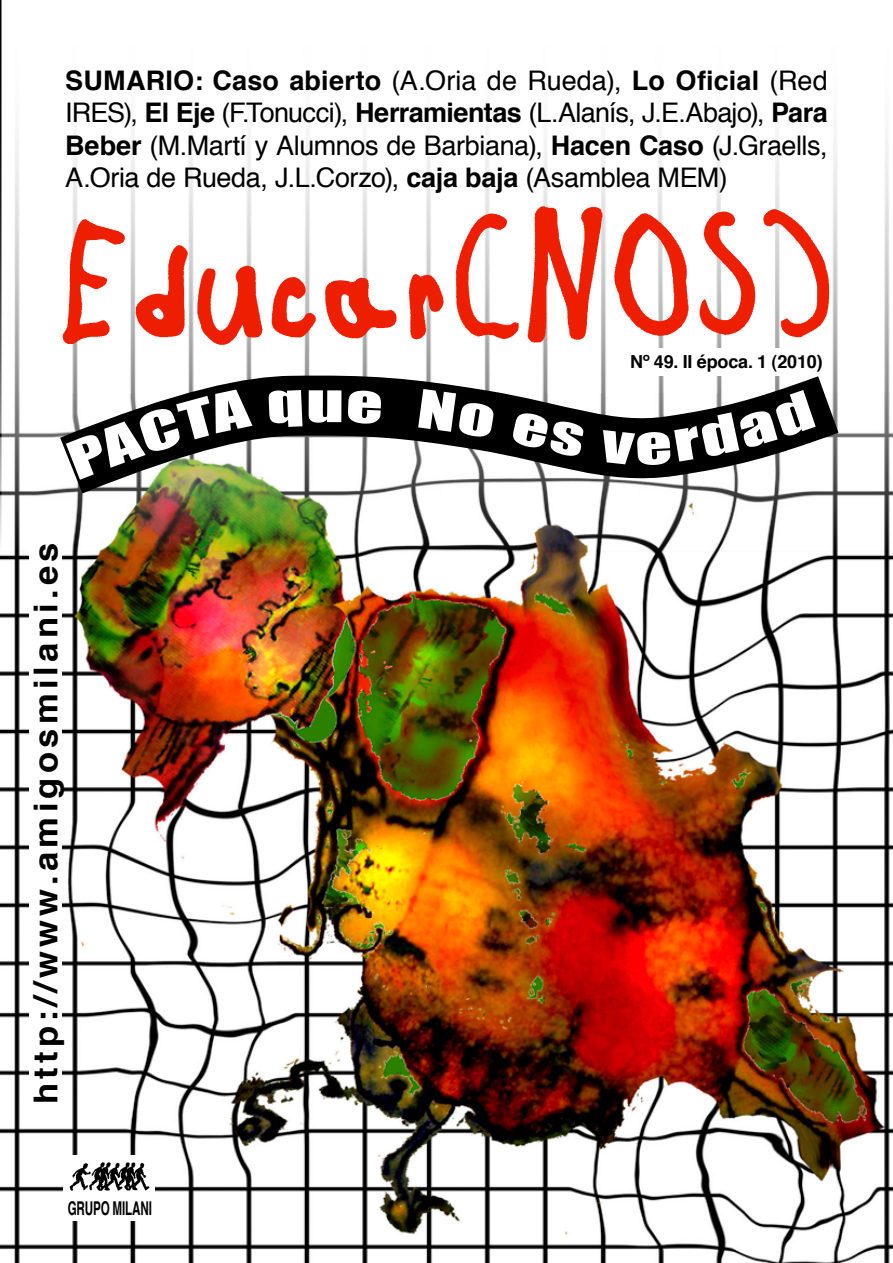
<style>
.page{position:relative;width:893px;height:1263px;background:#fff}
.page>*{position:absolute;margin:0;border:0;box-sizing:border-box;transform-origin:0 0}
.t1{font:48.9px "Impact";color:#fff;scale:1.47 1}
.t2{font:700 33px "Helvetica";letter-spacing:.12em;color:#000;scale:1.05 1}
.t3{font:27px/32.4px "Helvetica";letter-spacing:-.015em;color:#000;text-align:justify}
.t4{font:700 19.05px "Helvetica";letter-spacing:-.01em;color:#000;scale:.61 1}
.t5{font:700 18px "Helvetica";letter-spacing:-.01em;color:#000}
.s1{font-weight:700}
</style>
<div class="page">
<img style="left:0;top:552px;width:893px;height:711px">
<svg style="left:0;top:0;width:890px;height:552px"></svg>
<img style="left:58px;top:205px;width:773px;height:123px">
<div style="left:29px;top:539px;width:32px;height:568px;background:#fff"></div>
<div style="left:64px;top:1155px;width:91px;height:65px;background:#fff"></div>
<img style="left:69px;top:1162px;width:81px;height:29px">
<svg style="left:0;top:328px;width:893px;height:216px"></svg>
<svg style="left:66px;top:388px;width:186px;height:92px"></svg>
<svg style="left:268px;top:389px;width:34px;height:39px"></svg>
<svg style="left:347px;top:390px;width:34px;height:34px"></svg>
<div style="left:418px;top:389px;width:77px;height:50px;background:#000"></div>
<div style="left:511px;top:411px;width:75px;height:47px;background:#000"></div>
<svg style="left:600px;top:390px;width:216px;height:76px"></svg>
<p class="t3" style="left:65px;top:65px;width:764px"><span class="s1">SUMARIO: Caso abierto</span> (A.Oria de Rueda), <span class="s1">Lo Oficial</span> (Red IRES), <span class="s1">El Eje</span> (F.Tonucci), <span class="s1">Herramientas</span> (L.Alanís, J.E.Abajo), <span class="s1">Para Beber</span> (M.Martí y Alumnos de Barbiana), <span class="s1">Hacen Caso</span> (J.Graells, A.Oria de Rueda, J.L.Corzo), <span class="s1">caja baja</span> (Asamblea MEM)</p>
<p class="t2" style="left:19px;top:1104px;width:536px;rotate:-90deg">http://www.amigosmilani.es</p>
<p class="t4" style="left:68px;top:1193px;width:140px">GRUPO MILANI</p>
<h1 class="t1" style="left:306px;top:365px;width:27px">u</h1>
<p class="t5" style="left:630px;top:348px;width:194px">Nº 49. II época. 1 (2010)</p>
</div>
